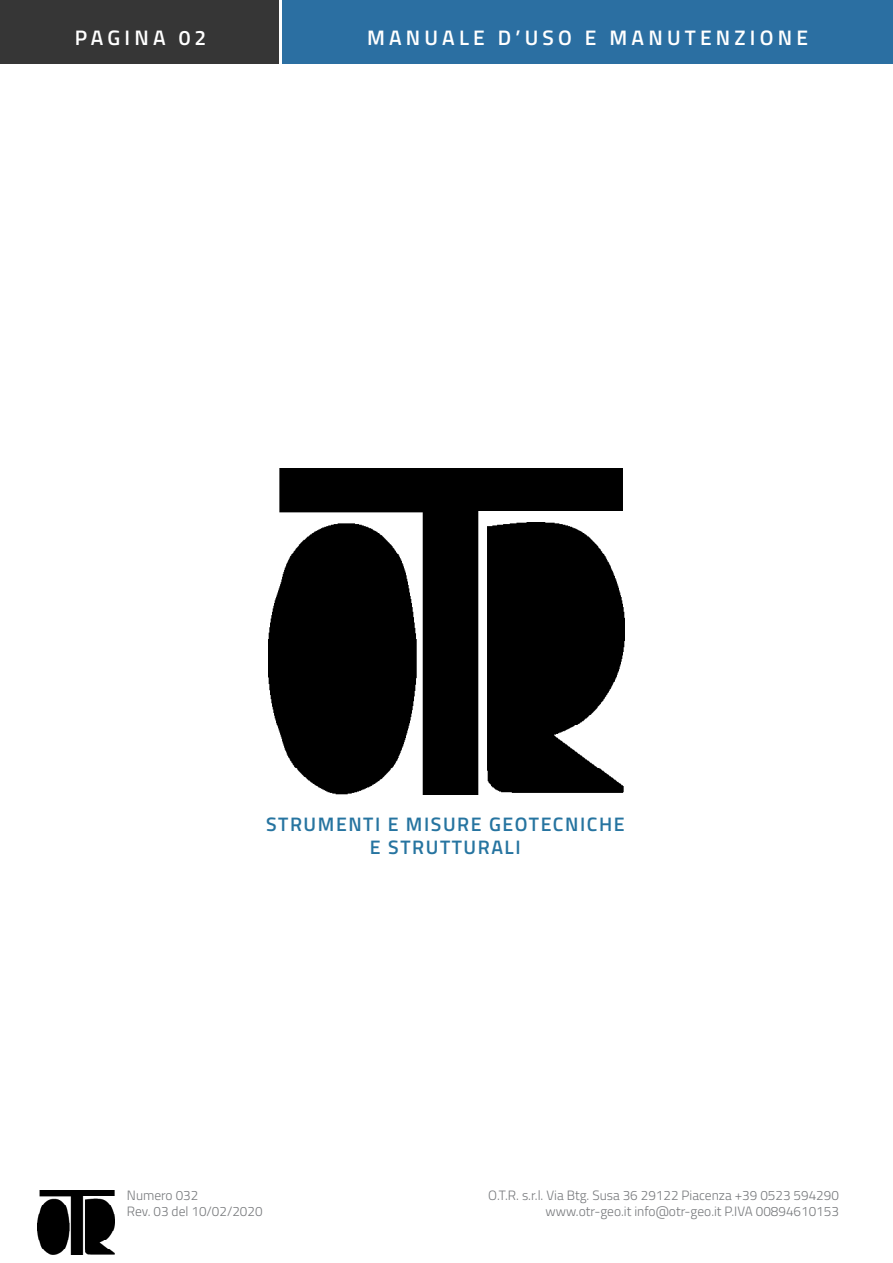
<style>
.page{position:relative;width:893px;height:1263px;background:#fff}
.page>*{position:absolute;margin:0;border:0;box-sizing:border-box;transform-origin:0 0}
.t1{font:600 21px "Titillium Web";letter-spacing:.2em;color:#fff}
.t2{font:600 19.5px "Titillium Web";letter-spacing:.08em;color:#2674a0}
.t3{font:300 13.5px/16.2px "Titillium Web";color:#76787b;text-align:right}
</style>
<div class="page">
<img style="left:38px;top:1190px;width:76px;height:64px">
<div style="left:282px;top:0;width:611px;height:64px;background:#2b6fa2"></div>
<div style="left:0;top:0;width:279px;height:64px;background:#363636"></div>
<img style="left:268px;top:469px;width:357px;height:325px">
<p class="t1" style="left:75px;top:22px;width:133px">PAGINA 02</p>
<h1 class="t1" style="left:367px;top:22px;width:442px">MANUALE D’USO E MANUTENZIONE</h1>
<p class="t2" style="left:266px;top:810px;width:360px">STRUMENTI E MISURE GEOTECNICHE</p>
<p class="t2" style="left:370px;top:832px;width:152px">E STRUTTURALI</p>
<p class="t3" style="left:127px;top:1186px;width:73px">Numero 032</p>
<p class="t3" style="left:127px;top:1203px;width:137px">Rev. 03 del 10/02/2020</p>
<p class="t3" style="left:488px;top:1186px;width:352px">O.T.R. s.r.l. Via Btg. Susa 36 29122 Piacenza +39 0523 594290 www.otr-geo.it info@otr-geo.it P.IVA 00894610153</p>
</div>
